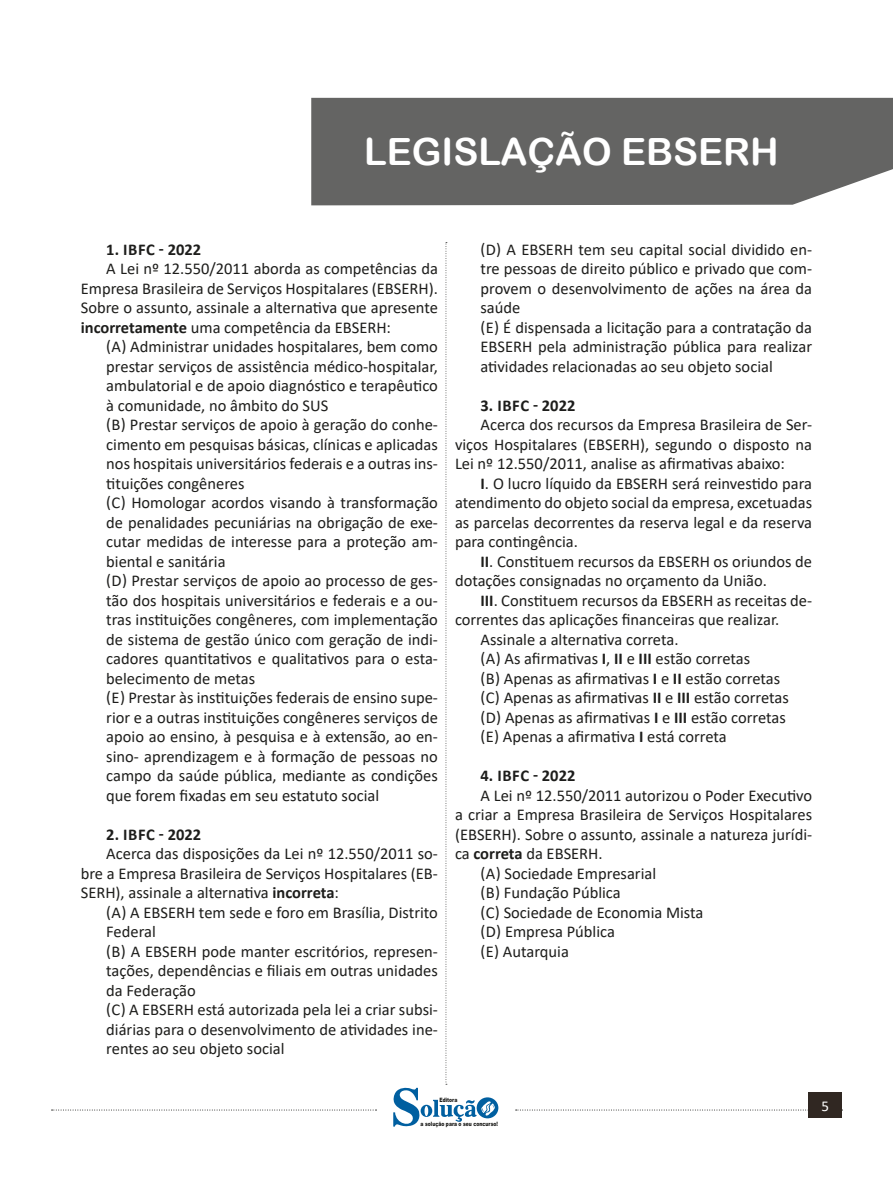
<style>
.page{position:relative;width:893px;height:1191px;background:#fff}
.page>*{position:absolute;margin:0;border:0;box-sizing:border-box;transform-origin:0 0}
.t1{font:37.5px "Arial Rounded MT Bold";color:#fff}
.ALTERNATIVAS{font:16.5px/19.5px "Calibri";color:#1d1d1b;text-align:justify}
.TEXTO_BASE{font:16.5px/19.5px "Calibri";color:#1d1d1b;text-align:justify}
.TEXTO_BASE-2{font:700 16.5px "Calibri";letter-spacing:.015em;color:#1d1d1b}
.t2{font:15px "Calibri";color:#fff}
.t3{font:900 6px "Arial";color:#1d1d1b;scale:.76 1}
.s1{font-weight:700}
</style>
<div class="page">
<div style="left:311px;top:98px;width:582px;height:107px;background:#646463"></div>
<svg style="left:52px;top:1109px;width:324px;height:1px"></svg>
<svg style="left:516px;top:1109px;width:327px;height:1px"></svg>
<div style="left:809px;top:1092px;width:33px;height:26px;background:#302722"></div>
<svg style="left:393px;top:242px;width:105px;height:885px"></svg>
<h1 class="t1" style="left:364px;top:130px;width:416px">LEGISLAÇÃO EBSERH</h1>
<p class="TEXTO_BASE-2" style="left:106px;top:237px;width:96px">1. IBFC - 2022</p>
<p class="TEXTO_BASE" style="left:81px;top:258px;width:359px;text-indent:26px">A Lei nº 12.550/2011 aborda as competências da Empresa Brasileira de Serviços Hospitalares (EBSERH).<br>Sobre o assunto, assinale a alternativa que apresente <span class="s1">incorretamente</span> uma competência da EBSERH:</p>
<p class="ALTERNATIVAS" style="left:106px;top:336px;width:333px">(A) Administrar unidades hospitalares, bem como prestar serviços de assistência médico-hospitalar, ambulatorial e de apoio diagnóstico e terapêutico à comunidade, no âmbito do SUS</p>
<p class="ALTERNATIVAS" style="left:106px;top:414px;width:333px">(B) Prestar serviços de apoio à geração do conhe&shy;cimento em pesquisas básicas, clínicas e aplicadas nos hospitais universitários federais e a outras ins&shy;tituições congêneres</p>
<p class="ALTERNATIVAS" style="left:106px;top:492px;width:333px">(C) Homologar acordos visando à transformação de penalidades pecuniárias na obrigação de exe&shy;cutar medidas de interesse para a proteção am&shy;biental e sanitária</p>
<p class="ALTERNATIVAS" style="left:106px;top:570px;width:333px">(D) Prestar serviços de apoio ao processo de ges&shy;tão dos hospitais universitários e federais e a ou&shy;tras instituições congêneres, com implementação de sistema de gestão único com geração de indi&shy;cadores quantitativos e qualitativos para o esta&shy;belecimento de metas</p>
<p class="ALTERNATIVAS" style="left:106px;top:687px;width:333px">(E) Prestar às instituições federais de ensino supe&shy;rior e a outras instituições congêneres serviços de apoio ao ensino, à pesquisa e à extensão, ao en&shy;sino- aprendizagem e à formação de pessoas no campo da saúde pública, mediante as condições que forem fixadas em seu estatuto social</p>
<p class="TEXTO_BASE-2" style="left:106px;top:822px;width:96px">2. IBFC - 2022</p>
<p class="TEXTO_BASE" style="left:81px;top:843px;width:359px;text-indent:26px">Acerca das disposições da Lei nº 12.550/2011 so&shy;bre a Empresa Brasileira de Serviços Hospitalares (EB-SERH), assinale a alternativa <span class="s1">incorreta</span>:</p>
<p class="ALTERNATIVAS" style="left:106px;top:902px;width:333px">(A) A EBSERH tem sede e foro em Brasília, Distrito<br>Federal</p>
<p class="ALTERNATIVAS" style="left:106px;top:941px;width:333px">(B) A EBSERH pode manter escritórios, represen&shy;tações, dependências e filiais em outras unidades da Federação</p>
<p class="ALTERNATIVAS" style="left:106px;top:999px;width:333px">(C) A EBSERH está autorizada pela lei a criar subsi&shy;diárias para o desenvolvimento de atividades ine&shy;rentes ao seu objeto social</p>
<p class="ALTERNATIVAS" style="left:480px;top:239px;width:333px">(D) A EBSERH tem seu capital social dividido en&shy;tre pessoas de direito público e privado que com&shy;provem o desenvolvimento de ações na área da saúde</p>
<p class="ALTERNATIVAS" style="left:480px;top:317px;width:333px">(E) É dispensada a licitação para a contratação da EBSERH pela administração pública para realizar atividades relacionadas ao seu objeto social</p>
<p class="TEXTO_BASE-2" style="left:480px;top:393px;width:96px">3. IBFC - 2022</p>
<p class="TEXTO_BASE" style="left:455px;top:414px;width:359px;text-indent:26px">Acerca dos recursos da Empresa Brasileira de Ser&shy;viços Hospitalares (EBSERH), segundo o disposto na Lei nº 12.550/2011, analise as afirmativas abaixo:</p>
<p class="TEXTO_BASE" style="left:455px;top:473px;width:359px;text-indent:26px"><span class="s1">I</span>. O lucro líquido da EBSERH será reinvestido para atendimento do objeto social da empresa, excetuadas as parcelas decorrentes da reserva legal e da reserva para contingência.</p>
<p class="TEXTO_BASE" style="left:455px;top:551px;width:359px;text-indent:26px"><span class="s1">II</span>. Constituem recursos da EBSERH os oriundos de dotações consignadas no orçamento da União.</p>
<p class="TEXTO_BASE" style="left:455px;top:590px;width:359px;text-indent:26px"><span class="s1">III</span>. Constituem recursos da EBSERH as receitas de&shy;correntes das aplicações financeiras que realizar.</p>
<p class="TEXTO_BASE" style="left:480px;top:629px;width:199px">Assinale a alternativa correta.</p>
<p class="ALTERNATIVAS" style="left:480px;top:648px;width:271px">(A) As afirmativas <span class="s1">I</span>, <span class="s1">II</span> e <span class="s1">III</span> estão corretas</p>
<p class="ALTERNATIVAS" style="left:480px;top:668px;width:301px">(B) Apenas as afirmativas <span class="s1">I</span> e <span class="s1">II</span> estão corretas</p>
<p class="ALTERNATIVAS" style="left:480px;top:687px;width:310px">(C) Apenas as afirmativas <span class="s1">II</span> e <span class="s1">III</span> estão corretas</p>
<p class="ALTERNATIVAS" style="left:480px;top:707px;width:307px">(D) Apenas as afirmativas <span class="s1">I</span> e <span class="s1">III</span> estão corretas</p>
<p class="ALTERNATIVAS" style="left:480px;top:726px;width:248px">(E) Apenas a afirmativa <span class="s1">I</span> está correta</p>
<p class="TEXTO_BASE-2" style="left:480px;top:764px;width:96px">4. IBFC - 2022</p>
<p class="TEXTO_BASE" style="left:455px;top:785px;width:359px;text-indent:26px">A Lei nº 12.550/2011 autorizou o Poder Executivo a criar a Empresa Brasileira de Serviços Hospitalares (EBSERH). Sobre o assunto, assinale a natureza jurídi&shy;ca <span class="s1">correta</span> da EBSERH.</p>
<p class="ALTERNATIVAS" style="left:480px;top:863px;width:177px">(A) Sociedade Empresarial</p>
<p class="ALTERNATIVAS" style="left:480px;top:882px;width:142px">(B) Fundação Pública</p>
<p class="ALTERNATIVAS" style="left:480px;top:902px;width:224px">(C) Sociedade de Economia Mista</p>
<p class="ALTERNATIVAS" style="left:480px;top:921px;width:136px">(D) Empresa Pública</p>
<p class="ALTERNATIVAS" style="left:480px;top:941px;width:90px">(E) Autarquia</p>
<p class="t3" style="left:439px;top:1095px;width:25px">Editora</p>
<p class="t3" style="left:421px;top:1119px;width:103px">a solução para o seu concurso!</p>
<p class="t2" style="left:821px;top:1095px;width:9px">5</p>
</div>
